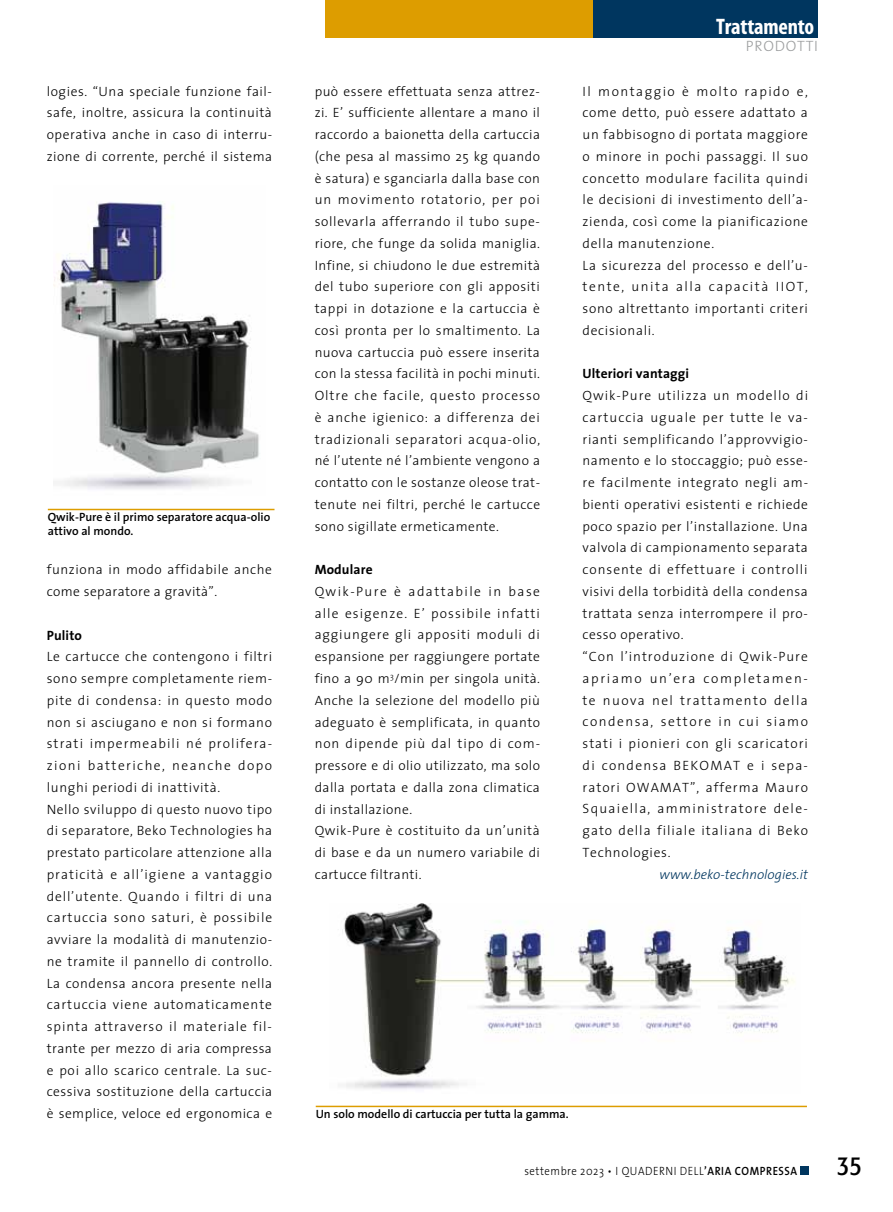
<style>
.page{position:relative;width:893px;height:1212px;background:#fff}
.page>*{position:absolute;margin:0;border:0;box-sizing:border-box;transform-origin:0 0}
.t1{font:condensed 27px "Formata";color:#000}
.t2{font:700 condensed 22.5px "Myriad Pro";letter-spacing:-.01em;color:#fff}
.t3{font:300 15px "The Sans";letter-spacing:.05em;color:#9c9e9f}
.t4{font:300 13.5px/21.8px "The Sans";letter-spacing:.05em;color:#000}
.t5{font:300 13.5px/21.8px "The Sans";letter-spacing:.07em;color:#000}
.t6{font:700 13.5px "The Sans";letter-spacing:.01em;color:#000}
.t7{font:italic 300 13.5px "The Sans";color:#00365f}
.t8{font:600 12px/14.4px "The Sans";color:#000}
.t9{font:300 12px "The Sans";letter-spacing:.05em;color:#000;scale:.9 1}
.s1{font-weight:600}
</style>
<div class="page">
<div style="left:801px;top:1166px;width:8px;height:9px;background:#00365f"></div>
<div style="left:593px;top:0;width:225px;height:37px;background:#00365f"></div>
<div style="left:325px;top:0;width:268px;height:37px;background:#dd9d00"></div>
<img style="left:53px;top:201px;width:207px;height:288px">
<hr style="left:48px;top:509px;width:226px;height:1px;background:#dd9d00">
<img style="left:342px;top:903px;width:453px;height:186px">
<hr style="left:316px;top:1106px;width:491px;height:1px;background:#dd9d00">
<p class="t4" style="left:47px;top:80px;width:227px;text-align:justify">logies. “Una speciale funzione fail&shy;safe, inoltre, assicura la continuità operativa anche in caso di interru&shy;zione di corrente, perché il sistema</p>
<p class="t8" style="left:48px;top:509px;width:224px">Qwik-Pure è il primo separatore acqua-olio attivo al mondo.</p>
<p class="t4" style="left:47px;top:558px;width:227px">funziona in modo affidabile anche come separatore a gravità”.</p>
<p class="t6" style="left:47px;top:624px;width:37px">Pulito</p>
<p class="t4" style="left:47px;top:645px;width:227px">Le cartucce che contengono i filtri sono sempre completamente riem&shy;pite di condensa: in questo modo non si asciugano e non si formano strati impermeabili né prolifera&shy;zioni batteriche, neanche dopo lunghi periodi di inattività.<br>Nello sviluppo di questo nuovo tipo di separatore, Beko Technologies ha prestato particolare attenzione alla praticità e all’igiene a vantaggio dell’utente. Quando i filtri di una cartuccia sono saturi, è possibile avviare la modalità di manutenzio&shy;ne tramite il pannello di controllo.<br>La condensa ancora presente nella cartuccia viene automaticamente spinta attraverso il materiale fil&shy;trante per mezzo di aria compressa e poi allo scarico centrale. La suc&shy;cessiva sostituzione della cartuccia è semplice, veloce ed ergonomica e</p>
<h2 class="t2" style="left:716px;top:12px;width:99px">Trattamento</h2>
<p class="t4" style="left:315px;top:80px;width:227px;text-align:justify">può essere effettuata senza attrez&shy;zi. E’ sufficiente allentare a mano il raccordo a baionetta della cartuccia (che pesa al massimo 25 kg quando è satura) e sganciarla dalla base con un movimento rotatorio, per poi sollevarla afferrando il tubo supe&shy;riore, che funge da solida maniglia.<br>Infine, si chiudono le due estremità del tubo superiore con gli appositi tappi in dotazione e la cartuccia è così pronta per lo smaltimento. La nuova cartuccia può essere inserita con la stessa facilità in pochi minuti.<br>Oltre che facile, questo processo è anche igienico: a differenza dei tradizionali separatori acqua-olio, né l’utente né l’ambiente vengono a contatto con le sostanze oleose trat&shy;tenute nei filtri, perché le cartucce sono sigillate ermeticamente.</p>
<p class="t6" style="left:315px;top:558px;width:59px">Modulare</p>
<p class="t4" style="left:315px;top:580px;width:227px">Qwik-Pure è adattabile in base alle esigenze. E’ possibile infatti aggiungere gli appositi moduli di espansione per raggiungere portate fino a 90 m<sup>3</sup>/min per singola unità.<br>Anche la selezione del modello più adeguato è semplificata, in quanto non dipende più dal tipo di com&shy;pressore e di olio utilizzato, ma solo dalla portata e dalla zona climatica di installazione.<br>Qwik-Pure è costituito da un’unità di base e da un numero variabile di cartucce filtranti.</p>
<p class="t3" style="left:746px;top:34px;width:74px">PRODOTTI</p>
<p class="t4" style="left:583px;top:80px;width:227px">Il montaggio è molto rapido e, come detto, può essere adattato a un fabbisogno di portata maggiore o minore in pochi passaggi. Il suo concetto modulare facilita quindi le decisioni di investimento dell’a&shy;zienda, così come la pianificazione della manutenzione.<br>La sicurezza del processo e dell’u&shy;tente, unita alla capacità IIOT, sono altrettanto importanti criteri decisionali.</p>
<p class="t6" style="left:583px;top:363px;width:108px">Ulteriori vantaggi</p>
<p class="t5" style="left:583px;top:384px;width:227px">Qwik-Pure utilizza un modello di cartuccia uguale per tutte le va&shy;rianti semplificando l’approvvigio&shy;namento e lo stoccaggio; può esse&shy;re facilmente integrato negli am&shy;bienti operativi esistenti e richiede poco spazio per l’installazione. Una valvola di campionamento separata consente di effettuare i controlli visivi della torbidità della condensa trattata senza interrompere il pro&shy;cesso operativo.<br>“Con l’introduzione di Qwik-Pure apriamo un’era completamen&shy;te nuova nel trattamento della condensa, settore in cui siamo stati i pionieri con gli scaricatori di condensa BEKOMAT e i sepa&shy;ratori OWAMAT”, afferma Mauro<br>Squaiella, amministratore dele&shy;gato della filiale italiana di Beko<br>Technologies.</p>
<p class="t7" style="left:660px;top:863px;width:150px">www.beko-technologies.it</p>
<p class="t8" style="left:316px;top:1106px;width:255px">Un solo modello di cartuccia per tutta la gamma.</p>
<p class="t9" style="left:524px;top:1161px;width:305px">settembre 2023 • I QUADERNI DELL<span class="s1">’ARIA COMPRESSA</span></p>
<h1 class="t1" style="left:837px;top:1149px;width:26px">35</h1>
</div>
